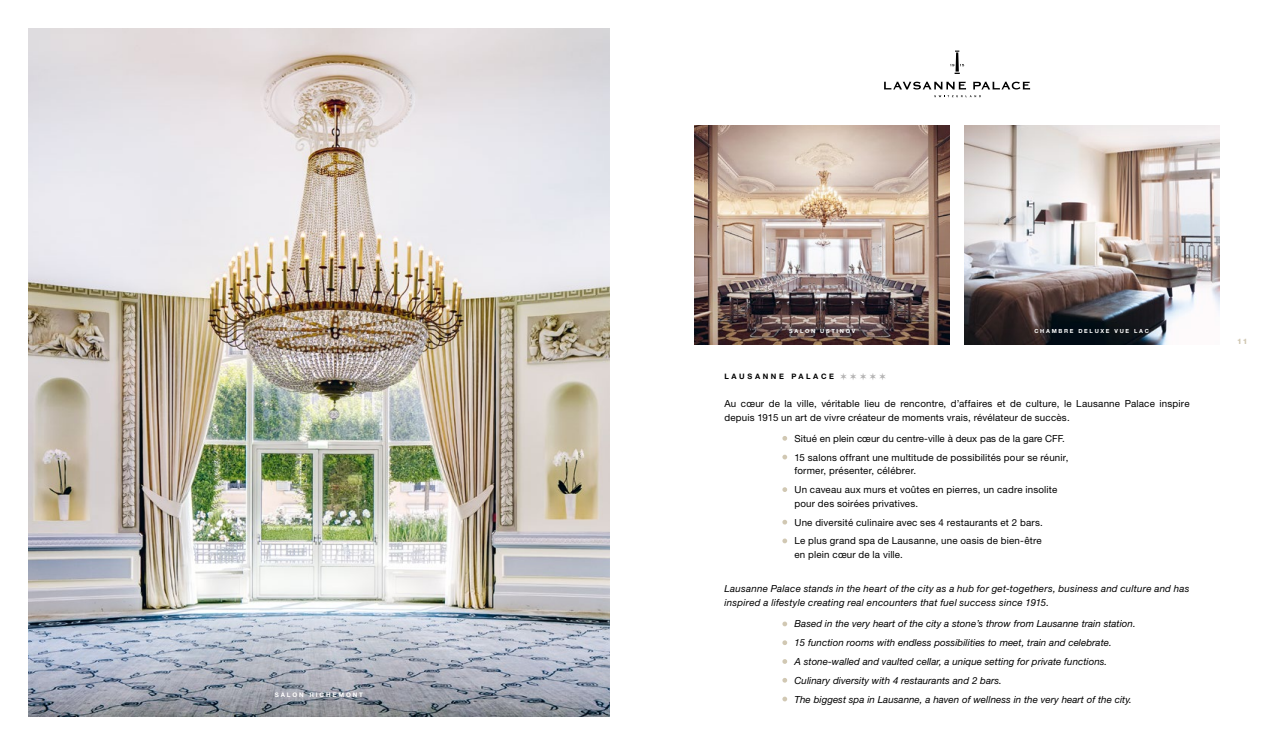
<style>
.page{position:relative;width:1276px;height:745px;background:#fff}
.page>*{position:absolute;margin:0;border:0;box-sizing:border-box;transform-origin:0 0}
.t1{font:9.75px/13.8px "Helvetica Neue";letter-spacing:.02em;color:#000}
.t2{font:italic 9.75px "Helvetica Neue";letter-spacing:.005em;color:#000}
.t3{font:italic 9.75px/13.8px "Helvetica Neue";letter-spacing:.025em;color:#000}
.t4{font:700 7.5px "Helvetica Neue";letter-spacing:.35em;color:#000}
.t5{font:800 7.5px "Helvetica Neue";color:#d1c8b3}
.t6{font:700 6.25px "Helvetica Neue";letter-spacing:.3em;color:#fff}
.t7{font:700 5.62px "Helvetica Neue";letter-spacing:.3em;color:#fff}
.s1{color:#b3b2b2}
.s2{font-size:6.25px;color:#d1c8b3}
</style>
<div class="page">
<img style="left:694px;top:125px;width:256px;height:219px">
<img style="left:28px;top:28px;width:581px;height:688px">
<svg style="left:782px;top:436px;width:5px;height:4px"></svg>
<svg style="left:782px;top:454px;width:5px;height:5px"></svg>
<svg style="left:782px;top:487px;width:5px;height:4px"></svg>
<svg style="left:782px;top:519px;width:5px;height:5px"></svg>
<svg style="left:782px;top:538px;width:5px;height:5px"></svg>
<svg style="left:782px;top:621px;width:5px;height:5px"></svg>
<svg style="left:782px;top:640px;width:5px;height:4px"></svg>
<svg style="left:782px;top:659px;width:5px;height:4px"></svg>
<svg style="left:782px;top:678px;width:5px;height:4px"></svg>
<svg style="left:782px;top:696px;width:5px;height:5px"></svg>
<svg style="left:884px;top:81px;width:146px;height:16px"></svg>
<svg style="left:950px;top:51px;width:14px;height:23px"></svg>
<img style="left:964px;top:125px;width:255px;height:219px">
<p class="t6" style="left:275px;top:690px;width:90px">SALON RICHEMONT</p>
<p class="t7" style="left:789px;top:327px;width:68px">SALON USTINOV</p>
<p class="t7" style="left:1034px;top:327px;width:116px">CHAMBRE DELUXE VUE LAC</p>
<p class="t4" style="left:724px;top:371px;width:163px">LAUSANNE PALACE <span class="s1">✶</span> <span class="s1">✶</span> <span class="s1">✶</span> <span class="s1">✶</span> <span class="s1">✶</span></p>
<p class="t1" style="left:724px;top:396px;width:466px">Au cœur de la ville, véritable lieu de rencontre, d’affaires et de culture, le Lausanne Palace inspire depuis 1915 un art de vivre créateur de moments vrais, révélateur de succès.</p>
<p class="t1" style="left:783px;top:431px;width:283px"><span class="s2">•</span> Situé en plein cœur du centre-ville à deux pas de la gare CFF.</p>
<p class="t1" style="left:794px;top:450px;width:275px;text-indent:-11px"><span class="s2">•</span> 15 salons offrant une multitude de possibilités pour se réunir, former, présenter, célébrer.</p>
<p class="t1" style="left:794px;top:482px;width:264px;text-indent:-11px"><span class="s2">•</span> Un caveau aux murs et voûtes en pierres, un cadre insolite pour des soirées privatives.</p>
<p class="t1" style="left:783px;top:515px;width:261px"><span class="s2">•</span> Une diversité culinaire avec ses 4 restaurants et 2 bars.</p>
<p class="t1" style="left:794px;top:533px;width:249px;text-indent:-11px"><span class="s2">•</span> Le plus grand spa de Lausanne, une oasis de bien-être en plein cœur de la ville.</p>
<p class="t3" style="left:724px;top:581px;width:466px">Lausanne Palace stands in the heart of the city as a hub for get-togethers, business and culture and has inspired a lifestyle creating real encounters that fuel success since 1915.</p>
<p class="t2" style="left:783px;top:617px;width:354px"><span class="s2">•</span> Based in the very heart of the city a stone’s throw from Lausanne train station.</p>
<p class="t2" style="left:783px;top:636px;width:330px"><span class="s2">•</span> 15 function rooms with endless possibilities to meet, train and celebrate.</p>
<p class="t2" style="left:783px;top:655px;width:325px"><span class="s2">•</span> A stone-walled and vaulted cellar, a unique setting for private functions.</p>
<p class="t2" style="left:783px;top:674px;width:220px"><span class="s2">•</span> Culinary diversity with 4 restaurants and 2 bars.</p>
<p class="t2" style="left:783px;top:692px;width:350px"><span class="s2">•</span> The biggest spa in Lausanne, a haven of wellness in the very heart of the city.</p>
<p class="t5" style="left:1237px;top:336px;width:12px">11</p>
</div>
